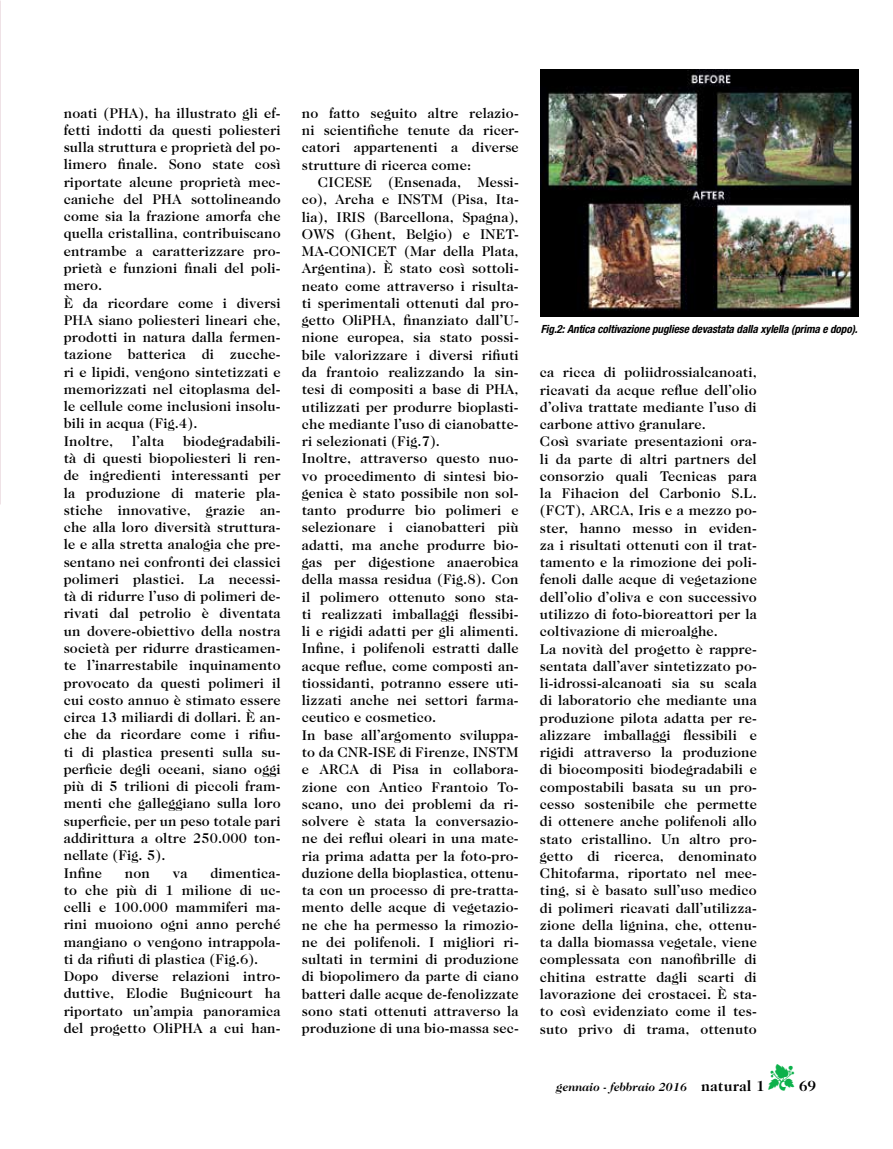
<style>
.page{position:relative;width:893px;height:1149px;background:#fff}
.page>*{position:absolute;margin:0;border:0;box-sizing:border-box;transform-origin:0 0}
.t1{font:700 15px "Caslon 224 IT Cby BT";color:#000}
.t2{font:500 14.25px/17.2px "Caslon Two Twenty Four";letter-spacing:.01em;color:#000}
.t3{font:italic 700 12px "Caslon 224 IT Cby BT";color:#000}
.t4{font:italic 700 condensed 11.25px "Helvetica Neue";letter-spacing:-.01em;color:#000}
.s1{color:#0db14b}
.s2{font-style:normal;font-size:15px}
</style>
<div class="page">
<img style="left:540px;top:69px;width:318px;height:248px">
<p class="t2" style="left:64px;top:104px;width:218px">noati (PHA), ha illustrato gli ef&shy;fetti indotti da questi poliesteri sulla struttura e proprietà del po&shy;limero finale. Sono state così riportate alcune proprietà mec&shy;caniche del PHA sottolineando come sia la frazione amorfa che quella cristallina, contribuiscano entrambe a caratterizzare pro&shy;prietà e funzioni finali del poli&shy;mero.<br>È da ricordare come i diversi<br>PHA siano poliesteri lineari che, prodotti in natura dalla fermen&shy;tazione batterica di zucche&shy;ri e lipidi, vengono sintetizzati e memorizzati nel citoplasma del&shy;le cellule come inclusioni insolu&shy;bili in acqua (Fig.4).<br>Inoltre,</p>
<p class="t2" style="left:64px;top:432px;width:218px;text-indent:119px">biodegradabili&shy;tà di questi biopoliesteri li ren&shy;de ingredienti interessanti per la produzione di materie pla&shy;stiche innovative, grazie an&shy;che alla loro diversità struttura&shy;le e alla stretta analogia che pre&shy;sentano nei confronti dei classici polimeri plastici. La necessi&shy;tà di ridurre l’uso di polimeri de&shy;rivati dal petrolio è diventata un dovere-obiettivo della nostra società per ridurre drasticamen&shy;te l’inarrestabile inquinamento provocato da questi polimeri il cui costo annuo è stimato essere circa 13 miliardi di dollari. È an&shy;che da ricordare come i rifiu&shy;ti di plastica presenti sulla su&shy;perficie degli oceani, siano oggi più di 5 trilioni di piccoli fram&shy;menti che galleggiano sulla loro superficie, per un peso totale pari addirittura a oltre 250.000 ton&shy;nellate (Fig. 5).<br>Infine</p>
<p class="t2" style="left:132px;top:432px;width:34px">l’alta</p>
<p class="t2" style="left:64px;top:863px;width:218px;text-indent:147px">dimentica&shy;to che più di 1 milione di uc&shy;celli e 100.000 mammiferi ma&shy;rini muoiono ogni anno perché mangiano o vengono intrappola&shy;ti da rifiuti di plastica (Fig.6).<br>Dopo diverse relazioni intro&shy;duttive, Elodie Bugnicourt ha riportato un’ampia panoramica del progetto OliPHA a cui han-</p>
<p class="t2" style="left:125px;top:863px;width:27px">non</p>
<p class="t2" style="left:173px;top:863px;width:16px">va</p>
<p class="t2" style="left:302px;top:104px;width:218px;text-align:justify">no fatto seguito altre relazio&shy;ni scientifiche tenute da ricer&shy;catori appartenenti a diverse strutture di ricerca come:</p>
<p class="t2" style="left:302px;top:173px;width:218px;text-indent:16px">CICESE (Ensenada, Messi&shy;co), Archa e INSTM (Pisa, Ita&shy;lia), IRIS (Barcellona, Spagna),<br>OWS (Ghent, Belgio) e INET-<br>MA-CONICET (Mar della Plata,<br>Argentina). È stato così sottoli&shy;neato come attraverso i risulta&shy;ti sperimentali ottenuti dal pro&shy;getto OliPHA, finanziato dall’U&shy;nione europea, sia stato possi&shy;bile valorizzare i diversi rifiuti da frantoio realizzando la sin&shy;tesi di compositi a base di PHA, utilizzati per produrre bioplasti&shy;che mediante l’uso di cianobatte&shy;ri selezionati (Fig.7).<br>Inoltre, attraverso questo nuo&shy;vo procedimento di sintesi bio&shy;genica è stato possibile non sol&shy;tanto produrre bio polimeri e selezionare i cianobatteri più adatti, ma anche produrre bio&shy;gas per digestione anaerobica della massa residua (Fig.8). Con il polimero ottenuto sono sta&shy;ti realizzati imballaggi flessibi&shy;li e rigidi adatti per gli alimenti.<br>Infine, i polifenoli estratti dalle acque reflue, come composti an&shy;tiossidanti, potranno essere uti&shy;lizzati anche nei settori farma&shy;ceutico e cosmetico.<br>In base all’argomento sviluppa&shy;to da CNR-ISE di Firenze, INSTM e ARCA di Pisa in collabora&shy;zione con Antico Frantoio To&shy;scano, uno dei problemi da ri&shy;solvere è stata la conversazio&shy;ne dei reflui oleari in una mate&shy;ria prima adatta per la foto-pro&shy;duzione della bioplastica, ottenu&shy;ta con un processo di pre-tratta&shy;mento delle acque di vegetazio&shy;ne che ha permesso la rimozio&shy;ne dei polifenoli. I migliori ri&shy;sultati in termini di produzione di biopolimero da parte di ciano batteri dalle acque de-fenolizzate sono stati ottenuti attraverso la produzione di una bio-massa sec-</p>
<p class="t4" style="left:541px;top:322px;width:318px">Fig.2: Antica coltivazione pugliese devastata dalla xylella (prima e dopo).</p>
<p class="t2" style="left:540px;top:363px;width:218px">ca ricca di poliidrossialcanoati, ricavati da acque reflue dell’olio d’oliva trattate mediante l’uso di carbone attivo granulare.<br>Così svariate presentazioni ora&shy;li da parte di altri partners del consorzio quali Tecnicas para la Fihacion del Carbonio S.L. (FCT), ARCA, Iris e a mezzo po&shy;ster, hanno messo in eviden&shy;za i risultati ottenuti con il trat&shy;tamento e la rimozione dei poli&shy;fenoli dalle acque di vegetazione dell’olio d’oliva e con successivo utilizzo di foto-bioreattori per la coltivazione di microalghe.<br>La novità del progetto è rappre&shy;sentata dall’aver sintetizzato po&shy;li-idrossi-alcanoati sia su scala di laboratorio che mediante una produzione pilota adatta per re&shy;alizzare imballaggi flessibili e rigidi attraverso la produzione di biocompositi biodegradabili e compostabili basata su un pro&shy;cesso sostenibile che permette di ottenere anche polifenoli allo stato cristallino. Un altro pro&shy;getto di ricerca, denominato<br>Chitofarma, riportato nel mee&shy;ting, si è basato sull’uso medico di polimeri ricavati dall’utilizza&shy;zione della lignina, che, ottenu&shy;ta dalla biomassa vegetale, viene complessata con nanofibrille di chitina estratte dagli scarti di lavorazione dei crostacei. È sta&shy;to così evidenziato come il tes&shy;suto privo di trama, ottenuto</p>
<p class="t1" style="left:768px;top:1076px;width:49px"><span class="s1">▼</span> 69</p>
<p class="t3" style="left:557px;top:1079px;width:210px">gennaio - febbraio 2016 <span class="s2">natural 1</span></p>
</div>
